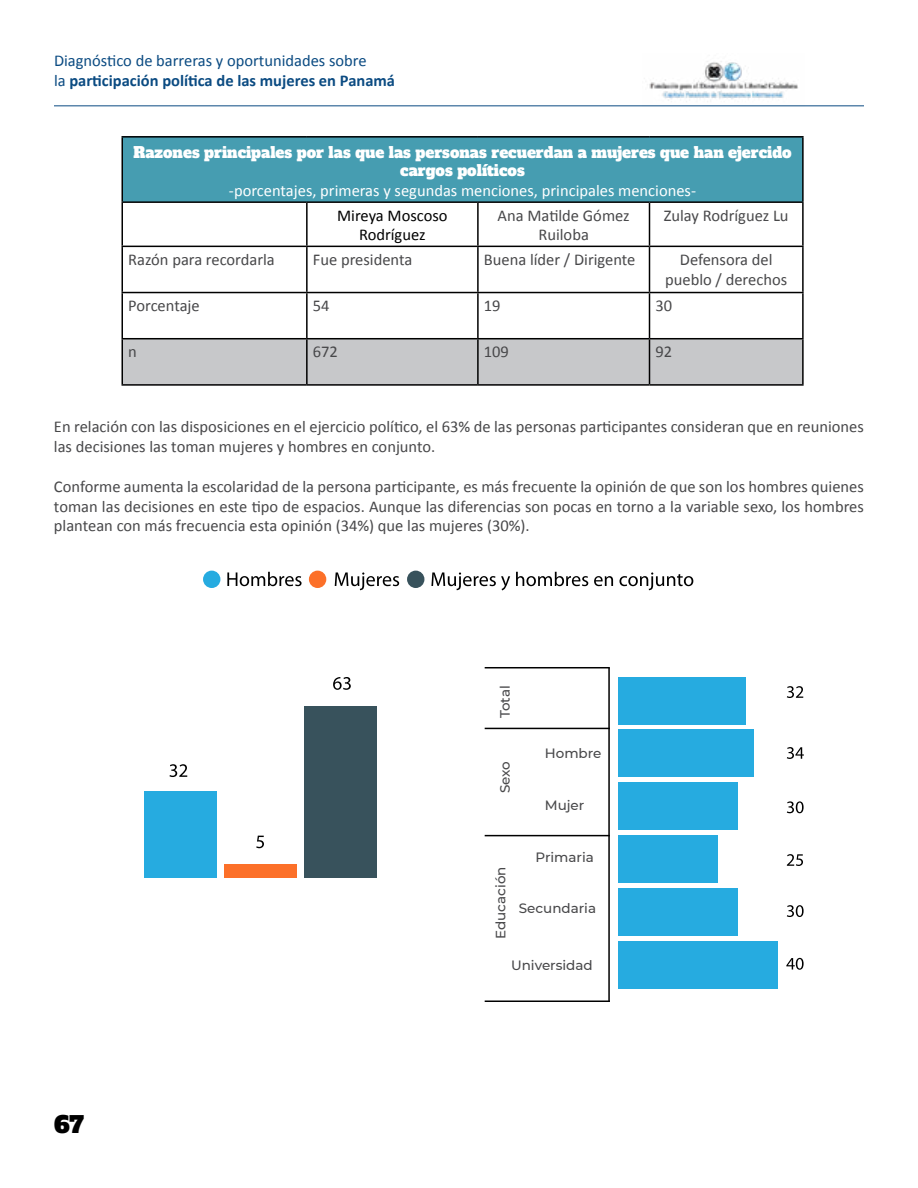
<style>
.page{position:relative;width:918px;height:1188px;background:#fff}
.page>*{position:absolute;margin:0;border:0;box-sizing:border-box;transform-origin:0 0}
.t1{font:22.5px "Alfa Slab One";color:#000}
.t2{font:16.5px/19.8px "Calibri";color:#48484a;text-align:center}
.t3{font:16.5px/19.8px "Calibri";color:#0b4b82}
.t4{font:16.5px "Calibri";color:#fff}
.t5{font:16.5px/19.8px "Calibri";color:#000;text-align:center}
.t6{font:15px/18px "Alfa Slab One";color:#fff;text-align:center}
.t7{font:500 13.5px "Montserrat";color:#48484a}
.s1{font-weight:700}
</style>
<div class="page">
<hr style="left:54px;top:106px;width:810px;height:1px;background:#0b4b82">
<img style="left:643px;top:61px;width:161px;height:45px">
<div style="left:122px;top:137px;width:681px;height:65px;background:#469db1"></div>
<svg style="left:123px;top:203px;width:679px;height:43px"></svg>
<div style="left:123px;top:339px;width:679px;height:45px;background:#c7c8ca"></div>
<hr style="left:122px;top:136px;width:185px;height:2px;background:#000">
<hr style="left:122px;top:138px;width:1px;height:63px;background:#000">
<hr style="left:307px;top:136px;width:171px;height:2px;background:#000">
<hr style="left:478px;top:136px;width:172px;height:2px;background:#000">
<hr style="left:650px;top:136px;width:154px;height:2px;background:#000">
<hr style="left:802px;top:138px;width:2px;height:63px;background:#000">
<hr style="left:122px;top:201px;width:185px;height:2px;background:#000">
<hr style="left:122px;top:203px;width:1px;height:43px;background:#000">
<hr style="left:307px;top:201px;width:171px;height:2px;background:#000">
<hr style="left:306px;top:203px;width:2px;height:43px;background:#000">
<hr style="left:478px;top:201px;width:172px;height:2px;background:#000">
<hr style="left:477px;top:203px;width:2px;height:43px;background:#000">
<hr style="left:650px;top:201px;width:154px;height:2px;background:#000">
<hr style="left:649px;top:203px;width:1px;height:43px;background:#000">
<hr style="left:802px;top:203px;width:2px;height:43px;background:#000">
<hr style="left:122px;top:246px;width:185px;height:1px;background:#000">
<hr style="left:122px;top:247px;width:1px;height:45px;background:#000">
<hr style="left:307px;top:246px;width:171px;height:1px;background:#000">
<hr style="left:306px;top:247px;width:2px;height:45px;background:#000">
<hr style="left:478px;top:246px;width:172px;height:1px;background:#000">
<hr style="left:477px;top:247px;width:2px;height:45px;background:#000">
<hr style="left:650px;top:246px;width:154px;height:1px;background:#000">
<hr style="left:649px;top:247px;width:1px;height:45px;background:#000">
<hr style="left:802px;top:247px;width:2px;height:45px;background:#000">
<hr style="left:122px;top:292px;width:185px;height:1px;background:#000">
<hr style="left:122px;top:293px;width:1px;height:45px;background:#000">
<hr style="left:307px;top:292px;width:171px;height:1px;background:#000">
<hr style="left:306px;top:293px;width:2px;height:45px;background:#000">
<hr style="left:478px;top:292px;width:172px;height:1px;background:#000">
<hr style="left:477px;top:293px;width:2px;height:45px;background:#000">
<hr style="left:650px;top:292px;width:154px;height:1px;background:#000">
<hr style="left:649px;top:293px;width:1px;height:45px;background:#000">
<hr style="left:802px;top:293px;width:2px;height:45px;background:#000">
<hr style="left:122px;top:338px;width:185px;height:1px;background:#000">
<hr style="left:122px;top:339px;width:1px;height:45px;background:#000">
<hr style="left:307px;top:338px;width:171px;height:1px;background:#000">
<hr style="left:306px;top:339px;width:2px;height:45px;background:#000">
<hr style="left:478px;top:338px;width:172px;height:1px;background:#000">
<hr style="left:477px;top:339px;width:2px;height:45px;background:#000">
<hr style="left:650px;top:338px;width:154px;height:1px;background:#000">
<hr style="left:649px;top:339px;width:1px;height:45px;background:#000">
<hr style="left:802px;top:339px;width:2px;height:45px;background:#000">
<hr style="left:122px;top:384px;width:185px;height:2px;background:#000">
<hr style="left:307px;top:384px;width:171px;height:2px;background:#000">
<hr style="left:478px;top:384px;width:172px;height:2px;background:#000">
<hr style="left:650px;top:384px;width:154px;height:2px;background:#000">
<svg style="left:227px;top:572px;width:75px;height:14px"></svg>
<svg style="left:335px;top:572px;width:64px;height:18px"></svg>
<svg style="left:431px;top:572px;width:79px;height:18px"></svg>
<svg style="left:516px;top:572px;width:72px;height:14px"></svg>
<svg style="left:594px;top:576px;width:19px;height:10px"></svg>
<svg style="left:619px;top:572px;width:74px;height:18px"></svg>
<div style="left:203px;top:571px;width:17px;height:17px;background:#26abe0;border-radius:50%"></div>
<div style="left:309px;top:571px;width:17px;height:17px;background:#fc7029;border-radius:50%"></div>
<div style="left:407px;top:571px;width:17px;height:17px;background:#38525c;border-radius:50%"></div>
<svg style="left:169px;top:764px;width:18px;height:13px"></svg>
<svg style="left:256px;top:836px;width:8px;height:12px"></svg>
<svg style="left:333px;top:677px;width:18px;height:13px"></svg>
<div style="left:305px;top:706px;width:72px;height:171px;background:#38525c"></div>
<div style="left:224px;top:864px;width:72px;height:13px;background:#fc7029"></div>
<div style="left:144px;top:791px;width:72px;height:86px;background:#26abe0"></div>
<svg style="left:787px;top:686px;width:16px;height:12px"></svg>
<svg style="left:787px;top:747px;width:17px;height:12px"></svg>
<svg style="left:787px;top:801px;width:17px;height:12px"></svg>
<svg style="left:787px;top:854px;width:16px;height:12px"></svg>
<svg style="left:787px;top:905px;width:17px;height:12px"></svg>
<svg style="left:786px;top:958px;width:18px;height:12px"></svg>
<div style="left:618px;top:941px;width:160px;height:48px;background:#26abe0"></div>
<div style="left:618px;top:888px;width:120px;height:48px;background:#26abe0"></div>
<div style="left:618px;top:836px;width:100px;height:47px;background:#26abe0"></div>
<div style="left:618px;top:783px;width:120px;height:47px;background:#26abe0"></div>
<div style="left:618px;top:730px;width:136px;height:47px;background:#26abe0"></div>
<div style="left:618px;top:677px;width:128px;height:47px;background:#26abe0"></div>
<hr style="left:608px;top:668px;width:2px;height:334px;background:#000">
<hr style="left:485px;top:667px;width:125px;height:1px;background:#000">
<hr style="left:485px;top:1000px;width:125px;height:2px;background:#000">
<hr style="left:485px;top:835px;width:125px;height:1px;background:#000">
<hr style="left:485px;top:728px;width:125px;height:1px;background:#000">
<p class="t3" style="left:54px;top:50px;width:343px">Diagnóstico de barreras y oportunidades sobre<br>la <span class="s1">participación política de las mujeres en Panamá</span></p>
<p class="t6" style="left:133px;top:143px;width:660px">Razones principales por las que las personas recuerdan a mujeres que han ejercido cargos políticos</p>
<p class="t4" style="left:229px;top:180px;width:469px">-porcentajes, primeras y segundas menciones, principales menciones-</p>
<p class="t5" style="left:337px;top:204px;width:112px">Mireya Moscoso<br>Rodríguez</p>
<p class="t2" style="left:498px;top:204px;width:134px">Ana Matilde Gómez<br>Ruiloba</p>
<p class="t2" style="left:664px;top:204px;width:126px">Zulay Rodríguez Lu</p>
<p class="t2" style="left:128px;top:249px;width:148px">Razón para recordarla</p>
<p class="t2" style="left:313px;top:249px;width:101px">Fue presidenta</p>
<p class="t2" style="left:484px;top:249px;width:153px">Buena líder / Dirigente</p>
<p class="t2" style="left:665px;top:249px;width:123px">Defensora del pueblo / derechos</p>
<p class="t2" style="left:128px;top:295px;width:73px">Porcentaje</p>
<p class="t2" style="left:313px;top:295px;width:18px">54</p>
<p class="t2" style="left:484px;top:295px;width:18px">19</p>
<p class="t2" style="left:656px;top:295px;width:18px">30</p>
<p class="t2" style="left:128px;top:341px;width:10px">n</p>
<p class="t2" style="left:313px;top:341px;width:27px">672</p>
<p class="t2" style="left:484px;top:341px;width:27px">109</p>
<p class="t2" style="left:655px;top:341px;width:18px">92</p>
<p class="t2" style="left:54px;top:416px;width:811px;text-align:left">En relación con las disposiciones en el ejercicio político, el 63% de las personas participantes consideran que en reuniones las decisiones las toman mujeres y hombres en conjunto.</p>
<p class="t2" style="left:54px;top:476px;width:812px;text-align:justify">Conforme aumenta la escolaridad de la persona participante, es más frecuente la opinión de que son los hombres quienes toman las decisiones en este tipo de espacios. Aunque las diferencias son pocas en torno a la variable sexo, los hombres plantean con más frecuencia esta opinión (34%) que las mujeres (30%).</p>
<p class="t7" style="left:496px;top:718px;width:35px;rotate:-90deg">Total</p>
<p class="t7" style="left:496px;top:793px;width:34px;rotate:-90deg">Sexo</p>
<p class="t7" style="left:491px;top:939px;width:74px;rotate:-90deg">Educación</p>
<p class="t7" style="left:545px;top:744px;width:58px">Hombre</p>
<p class="t7" style="left:545px;top:796px;width:41px">Mujer</p>
<p class="t7" style="left:536px;top:847px;width:60px">Primaria</p>
<p class="t7" style="left:519px;top:899px;width:79px">Secundaria</p>
<h1 class="t1" style="left:54px;top:1105px;width:32px">67</h1>
<p class="t7" style="left:511px;top:955px;width:83px">Universidad</p>
</div>
